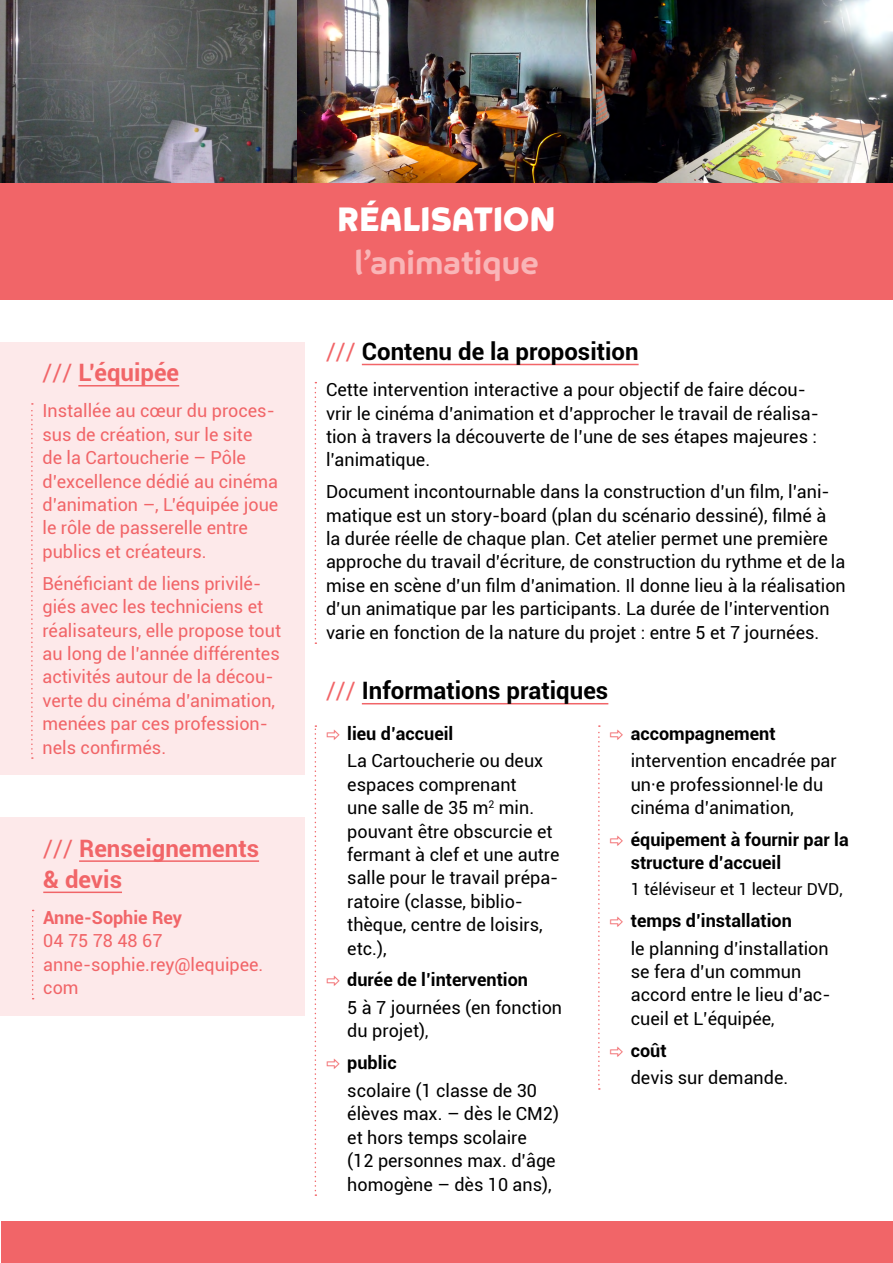
<style>
.page{position:relative;width:893px;height:1263px;background:#fff}
.page>*{position:absolute;margin:0;border:0;box-sizing:border-box;transform-origin:0 0}
.t1{font:700 34.5px "Animo";color:#f9b5b7}
.t2{font:900 34.5px "Animo";color:#fff}
.t3{font:700 24px "Roboto";color:#000}
.t4{font:700 24px/31.2px "Roboto";color:#f16568}
.t5{font:18px/23.4px "Roboto";color:#000}
.t6{font:18px/23.4px "Roboto";color:#f16568}
.t7{font:700 18px/23.4px "Roboto";color:#000}
.t8{font:700 18px "Roboto";color:#f16568}
.t9{font:16.5px "Roboto";color:#000}
.s1{font-weight:400}
.s2{font-weight:400;color:#f16568}
.s3{font-family:"Animo";color:#f16568}
.s4{font-weight:700}
.s5{font-size:16.5px}
.s6{font-family:"Animo";font-weight:400;color:#f16568}
</style>
<div class="page">
<div style="left:1px;top:1221px;width:891px;height:41px;background:#f16568"></div>
<div style="left:1px;top:817px;width:304px;height:198px;background:#fde9ea"></div>
<hr style="left:79px;top:860px;width:180px;height:2px;background:#f16568">
<hr style="left:43px;top:891px;width:79px;height:2px;background:#f16568">
<svg style="left:32px;top:910px;width:2px;height:89px"></svg>
<div style="left:0;top:342px;width:304px;height:433px;background:#fde9ea"></div>
<hr style="left:78px;top:385px;width:101px;height:1px;background:#f16568">
<svg style="left:31px;top:403px;width:2px;height:356px"></svg>
<img style="left:0;top:0;width:893px;height:183px">
<hr style="left:362px;top:364px;width:277px;height:1px;background:#f16568">
<svg style="left:315px;top:382px;width:1px;height:262px"></svg>
<hr style="left:362px;top:703px;width:246px;height:1px;background:#f16568">
<svg style="left:315px;top:725px;width:1px;height:471px"></svg>
<svg style="left:598px;top:725px;width:2px;height:365px"></svg>
<div style="left:0;top:183px;width:893px;height:116px;background:#f16568"></div>
<h2 class="t4" style="left:43px;top:356px;width:138px"><span class="s1">///</span> L’équipée</h2>
<p class="t6" style="left:43px;top:399px;width:237px">Installée au cœur du proces&shy;sus de création, sur le site<br>de la Cartoucherie – Pôle d’excellence dédié au cinéma d’animation –, L’équipée joue le rôle de passerelle entre publics et créateurs.</p>
<p class="t6" style="left:43px;top:571px;width:240px">Bénéficiant de liens privilé&shy;giés avec les techniciens et réalisateurs, elle propose tout au long de l’année différentes activités autour de la décou&shy;verte du cinéma d’animation, menées par ces profession&shy;nels confirmés.</p>
<h2 class="t4" style="left:43px;top:831px;width:217px"><span class="s1">///</span> Renseignements &amp; devis</h2>
<p class="t8" style="left:43px;top:905px;width:140px">Anne-Sophie Rey</p>
<p class="t6" style="left:43px;top:929px;width:222px">04 75 78 48 67 anne-sophie.rey@lequipee. com</p>
<h1 class="t2" style="left:337px;top:198px;width:220px">RÉALISATION</h1>
<h1 class="t1" style="left:354px;top:241px;width:186px">l’animatique</h1>
<h2 class="t3" style="left:326px;top:334px;width:314px"><span class="s2">///</span> Contenu de la proposition</h2>
<p class="t5" style="left:326px;top:377px;width:494px">Cette intervention interactive a pour objectif de faire décou‑ vrir le cinéma d’animation et d’approcher le travail de réalisa‑ tion à travers la découverte de l’une de ses étapes majeures : l’animatique.</p>
<p class="t5" style="left:326px;top:479px;width:521px">Document incontournable dans la construction d’un film, l’ani‑ matique est un story-board (plan du scénario dessiné), filmé à<br>la durée réelle de chaque plan. Cet atelier permet une première approche du travail d’écriture, de construction du rythme et de la mise en scène d’un film d’animation. Il donne lieu à la réalisation d’un animatique par les participants. La durée de l’intervention varie en fonction de la nature du projet : entre 5 et 7 journées.</p>
<h2 class="t3" style="left:326px;top:674px;width:284px"><span class="s2">///</span> Informations pratiques</h2>
<p class="t5" style="left:347px;top:719px;width:198px;line-height:27.6px;text-indent:-21px"><span class="s3">⇨</span> <span class="s4">lieu d’accueil<br></span>La Cartoucherie ou deux</p>
<p class="t5" style="left:347px;top:772px;width:214px">espaces comprenant<br>une salle de 35 m<sup>2</sup> min. pouvant être obscurcie et fermant à clef et une autre salle pour le travail prépa‑ ratoire (classe, biblio‑ thèque, centre de loisirs, etc.),</p>
<p class="t5" style="left:347px;top:965px;width:216px;line-height:27.6px;text-indent:-21px"><span class="s3">⇨</span> <span class="s4">durée de l’intervention<br></span>5 à 7 journées (en fonction</p>
<p class="t5" style="left:326px;top:1014px;width:104px;line-height:32px;text-indent:21px">du projet)<span class="s5">, </span><span class="s3">⇨</span> <span class="s4">public</span></p>
<p class="t5" style="left:347px;top:1078px;width:213px">scolaire (1 classe de 30 élèves max. – dès le CM2) et hors temps scolaire<br>(12 personnes max. d’âge homogène – dès 10 ans),</p>
<p class="t5" style="left:631px;top:719px;width:207px;line-height:27.6px;text-indent:-21px"><span class="s3">⇨</span> <span class="s4">accompagnement </span>intervention encadrée par</p>
<p class="t5" style="left:631px;top:772px;width:194px">un·e professionnel·le du cinéma d’animation<span class="s5">,</span></p>
<p class="t7" style="left:631px;top:827px;width:219px;text-indent:-21px"><span class="s6">⇨</span> équipement à fournir par la structure d’accueil</p>
<p class="t9" style="left:631px;top:878px;width:213px">1 téléviseur et 1 lecteur DVD,</p>
<p class="t5" style="left:631px;top:906px;width:199px;line-height:27.6px;text-indent:-21px"><span class="s3">⇨</span> <span class="s4">temps d’installation<br></span>le planning d’installation</p>
<p class="t5" style="left:631px;top:959px;width:201px">se fera d’un commun accord entre le lieu d’ac‑ cueil et L’équipée<span class="s5">,</span></p>
<p class="t5" style="left:631px;top:1036px;width:159px;line-height:27.6px;text-indent:-21px"><span class="s3">⇨</span> <span class="s4">coût<br></span>devis sur demande.</p>
</div>
